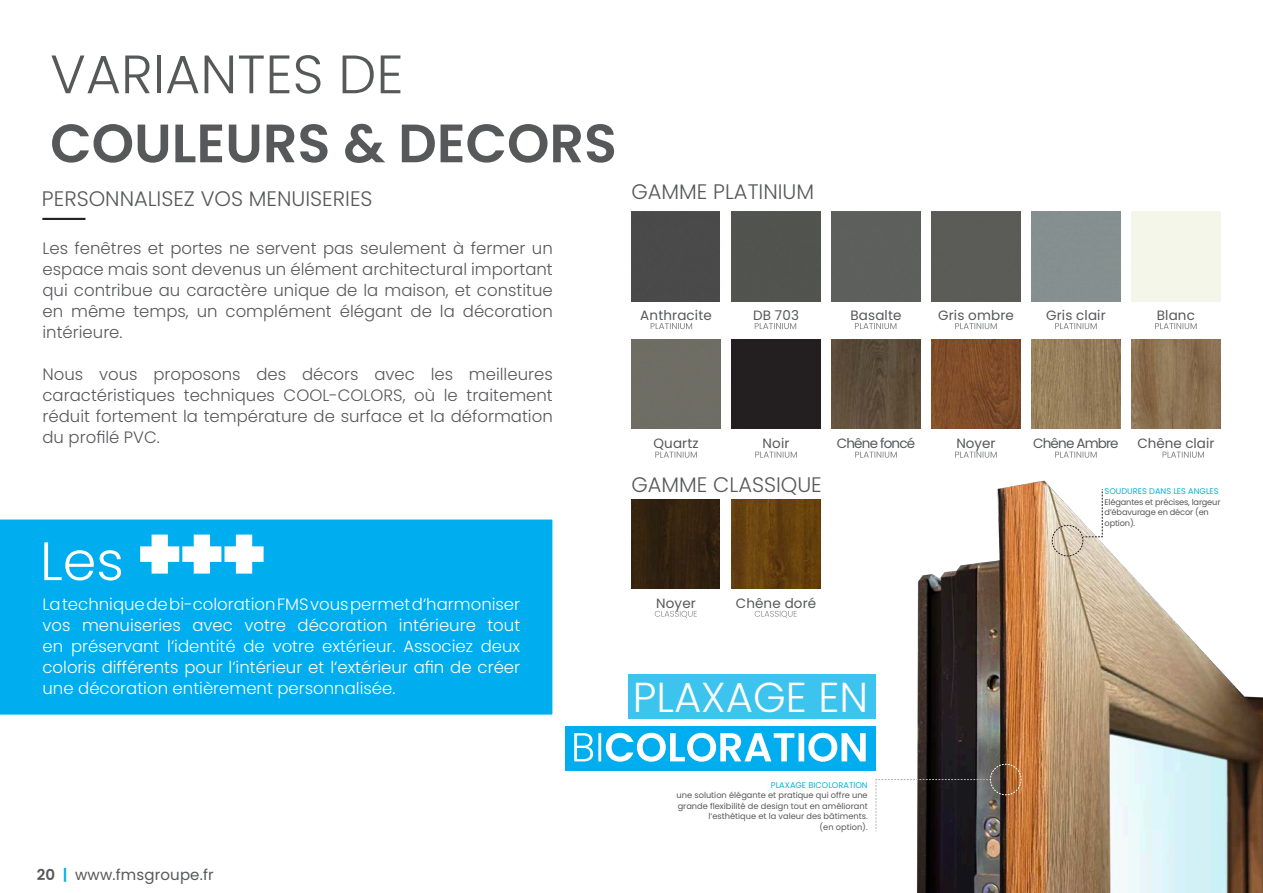
<style>
.page{position:relative;width:1263px;height:893px;background:#fff}
.page>*{position:absolute;margin:0;border:0;box-sizing:border-box;transform-origin:0 0}
.t1{font:600 54px/69px "Poppins";color:#57585a}
.t2{font:300 54px "Poppins";color:#fff}
.t3{font:300 41.85px "Poppins";color:#fff}
.t4{font:300 21px "Poppins";color:#57585a}
.t5{font:300 16.5px/21px "Poppins";color:#57585a;text-align:justify}
.t6{font:300 16.5px/21px "Poppins";color:#fff;text-align:justify}
.t7{font:15px "Poppins";letter-spacing:.01em;color:#57585a}
.t8{font:13.5px "Poppins";letter-spacing:.01em;color:#57585a}
.t9{font:13.5px "Poppins";letter-spacing:-.06em;color:#57585a}
.t10{font:8.25px/10.5px "Poppins";color:#57585a;text-align:right}
.t11{font:8.25px/10.5px "Poppins";letter-spacing:-.02em;color:#57585a}
.t12{font:8.25px "Poppins";color:#02b4da}
.s1{font-weight:300}
.s2{font-weight:900;font-size:76.5px}
.s3{font-weight:600}
.s4{font-weight:600;color:#00aeef}
.s5{color:#02b4da}
</style>
<div class="page">
<img style="left:760px;top:339px;width:503px;height:554px">
<div style="left:631px;top:340px;width:90px;height:89px;background:#6e6d64"></div>
<div style="left:731px;top:340px;width:90px;height:89px;background:#231f20"></div>
<hr style="left:42px;top:218px;width:43px;height:2px;background:#231f20">
<svg style="left:875px;top:764px;width:147px;height:68px"></svg>
<svg style="left:1052px;top:488px;width:51px;height:69px"></svg>
<img style="left:631px;top:500px;width:89px;height:89px">
<img style="left:731px;top:500px;width:89px;height:89px">
<img style="left:831px;top:340px;width:89px;height:89px">
<img style="left:931px;top:340px;width:89px;height:89px">
<img style="left:1031px;top:340px;width:89px;height:89px">
<img style="left:1131px;top:340px;width:89px;height:89px">
<div style="left:631px;top:212px;width:89px;height:89px;background:#4a4a4a"></div>
<div style="left:731px;top:212px;width:89px;height:89px;background:#51544f"></div>
<div style="left:831px;top:212px;width:89px;height:89px;background:#5d605c"></div>
<div style="left:931px;top:212px;width:89px;height:89px;background:#5b5c57"></div>
<div style="left:628px;top:674px;width:248px;height:45px;background:#3dc4ee"></div>
<div style="left:565px;top:726px;width:311px;height:44px;background:#00aeef"></div>
<svg style="left:574px;top:733px;width:292px;height:29px"></svg>
<svg style="left:755px;top:611px;width:42px;height:7px"></svg>
<svg style="left:655px;top:611px;width:42px;height:7px"></svg>
<svg style="left:855px;top:452px;width:42px;height:6px"></svg>
<svg style="left:755px;top:452px;width:42px;height:6px"></svg>
<svg style="left:655px;top:452px;width:42px;height:6px"></svg>
<svg style="left:651px;top:323px;width:41px;height:6px"></svg>
<svg style="left:955px;top:323px;width:42px;height:6px"></svg>
<svg style="left:1055px;top:323px;width:42px;height:6px"></svg>
<svg style="left:1155px;top:323px;width:42px;height:6px"></svg>
<svg style="left:855px;top:323px;width:41px;height:6px"></svg>
<svg style="left:755px;top:323px;width:41px;height:6px"></svg>
<svg style="left:1162px;top:452px;width:42px;height:6px"></svg>
<svg style="left:1055px;top:452px;width:42px;height:6px"></svg>
<svg style="left:955px;top:452px;width:42px;height:6px"></svg>
<div style="left:0;top:519px;width:553px;height:196px;background:#00aeef"></div>
<p class="t1" style="left:50px;top:40px;width:568px"><span class="s1">VARIANTES DE<br></span>COULEURS &amp; DECORS</p>
<p class="t4" style="left:42px;top:187px;width:332px">PERSONNALISEZ VOS MENUISERIES</p>
<p class="t5" style="left:43px;top:238px;width:512px">Les fenêtres et portes ne servent pas seulement à fermer un espace mais sont devenus un élément architectural important qui contribue au caractère unique de la maison, et constitue en même temps, un complément élégant de la décoration intérieure.</p>
<p class="t5" style="left:43px;top:364px;width:512px">Nous vous proposons des décors avec les meilleures caractéristiques techniques COOL-COLORS, où le traitement réduit fortement la température de surface et la déformation du profilé PVC.</p>
<p class="t2" style="left:40px;top:530px;width:227px">Les <span class="s2">+++</span></p>
<p class="t6" style="left:43px;top:594px;width:479px">La technique de bi-coloration FMS vous permet d‘harmoniser vos menuiseries avec votre décoration intérieure tout en préservant l‘identité de votre extérieur. Associez deux coloris différents pour l‘intérieur et l‘extérieur afin de créer une décoration entièrement personnalisée.</p>
<p class="t4" style="left:631px;top:180px;width:184px">GAMME PLATINIUM</p>
<p class="t8" style="left:640px;top:307px;width:73px">Anthracite</p>
<p class="t8" style="left:753px;top:307px;width:47px">DB 703</p>
<p class="t8" style="left:850px;top:307px;width:52px">Basalte</p>
<p class="t8" style="left:938px;top:307px;width:77px">Gris ombre</p>
<p class="t8" style="left:1046px;top:307px;width:61px">Gris clair</p>
<p class="t8" style="left:1157px;top:307px;width:40px">Blanc</p>
<p class="t8" style="left:653px;top:435px;width:47px">Quartz</p>
<p class="t8" style="left:763px;top:435px;width:28px">Noir</p>
<p class="t9" style="left:837px;top:435px;width:80px">Chêne foncé</p>
<p class="t8" style="left:956px;top:435px;width:41px">Noyer</p>
<p class="t9" style="left:1033px;top:435px;width:87px">Chêne Ambre</p>
<p class="t8" style="left:1137px;top:435px;width:79px">Chêne clair</p>
<p class="t4" style="left:631px;top:472px;width:192px">GAMME CLASSIQUE</p>
<p class="t8" style="left:656px;top:595px;width:41px">Noyer</p>
<p class="t8" style="left:736px;top:595px;width:82px">Chêne doré</p>
<p class="t3" style="left:633px;top:673px;width:237px">PLAXAGE EN</p>
<p class="t12" style="left:1104px;top:487px;width:116px">SOUDURES DANS LES ANGLES</p>
<p class="t11" style="left:1104px;top:497px;width:117px">Elégantes et précises, largeur d’ébavurage en décor (en option).</p>
<p class="t7" style="left:37px;top:866px;width:178px"><span class="s3">20</span> <span class="s4">|</span> www.fmsgroupe.fr</p>
<p class="t10" style="left:676px;top:780px;width:193px"><span class="s5">PLAXAGE BICOLORATION<br></span>une solution élégante et pratique qui offre une grande flexibilité de design tout en améliorant l‘esthétique et la valeur des bâtiments.</p>
<p class="t10" style="left:819px;top:822px;width:50px">(en option).</p>
</div>
